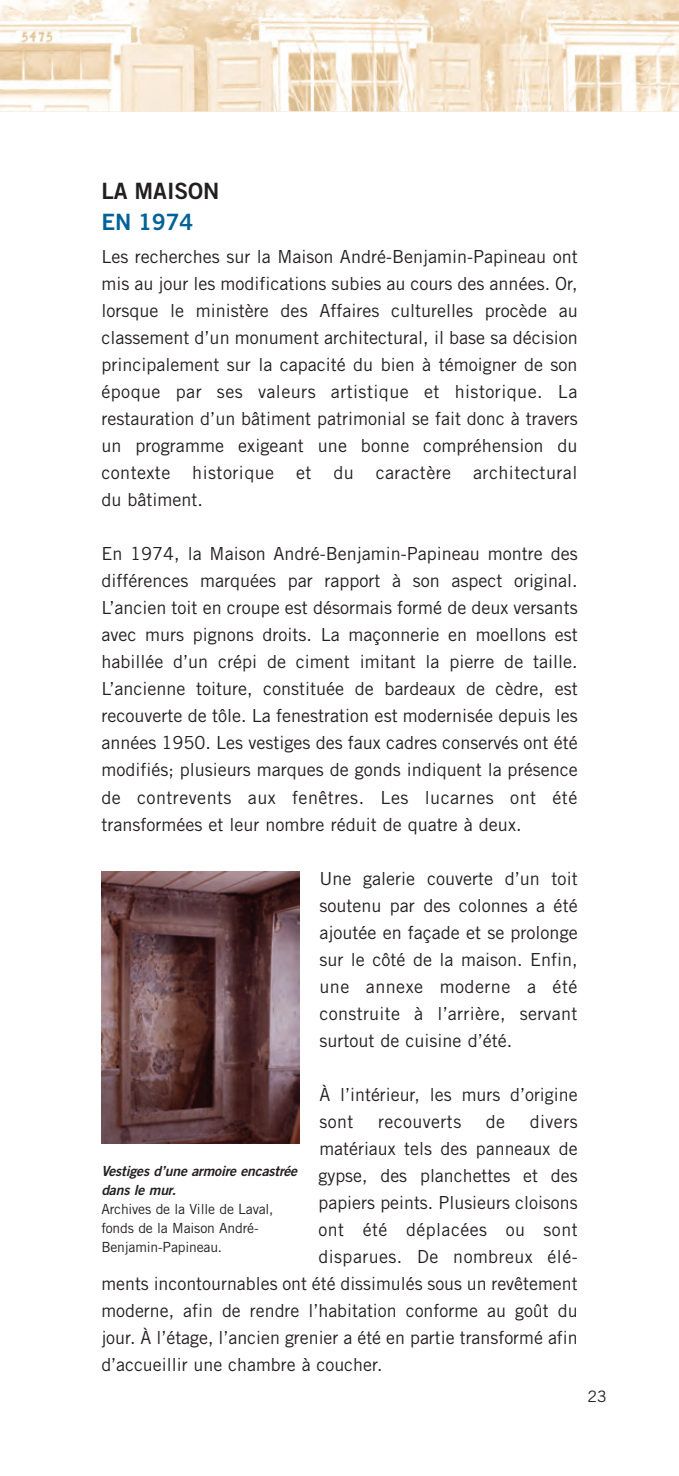
<style>
.page{position:relative;width:679px;height:1476px;background:#fff}
.page>*{position:absolute;margin:0;border:0;box-sizing:border-box;transform-origin:0 0}
.t1{font:22.5px "Trade Gothic Bold Two";color:#231f20}
.t2{font:22.5px "Trade Gothic Bold Two";color:#006295}
.t3{font:18px/27px "Trade Gothic";color:#231f20;text-align:justify}
.t4{font:18px "Trade Gothic";letter-spacing:.025em;color:#231f20}
.t5{font:15.75px "Trade Gothic";color:#231f20}
.t6{font:13.95px/19.1px "Trade Gothic";letter-spacing:-.01em;color:#231f20}
.t7{font:italic 13.95px/19.1px "Trade Gothic Bold Two";letter-spacing:-.01em;color:#231f20}
</style>
<div class="page">
<img style="left:101px;top:871px;width:198px;height:273px">
<img style="left:0;top:0;width:678px;height:111px">
<p class="t1" style="left:101px;top:182px;width:120px">LA MAISON</p>
<p class="t2" style="left:101px;top:214px;width:93px">EN 1974</p>
<p class="t3" style="left:101px;top:245px;width:477px">Les recherches sur la Maison André-Benjamin-Papineau ont mis au jour les modifications subies au cours des années. Or, lorsque le ministère des Affaires culturelles procède au classement d’un monument architectural, il base sa décision principalement sur la capacité du bien à témoigner de son époque par ses valeurs artistique et historique. La restauration d’un bâtiment patrimonial se fait donc à travers un programme exigeant une bonne compréhension du contexte historique et du caractère architectural du bâtiment.</p>
<p class="t3" style="left:101px;top:542px;width:477px">En 1974, la Maison André-Benjamin-Papineau montre des différences marquées par rapport à son aspect original.<br>L’ancien toit en croupe est désormais formé de deux versants avec murs pignons droits. La maçonnerie en moellons est habillée d’un crépi de ciment imitant la pierre de taille.<br>L’ancienne toiture, constituée de bardeaux de cèdre, est recouverte de tôle. La fenestration est modernisée depuis les années 1950. Les vestiges des faux cadres conservés ont été modifiés; plusieurs marques de gonds indiquent la présence de contrevents aux fenêtres. Les lucarnes ont été transformées et leur nombre réduit de quatre à deux.</p>
<p class="t3" style="left:319px;top:866px;width:259px">Une galerie couverte d’un toit soutenu par des colonnes a été ajoutée en façade et se prolonge sur le côté de la maison. Enfin, une annexe moderne a été construite à l’arrière, servant surtout de cuisine d’été.</p>
<p class="t3" style="left:319px;top:1082px;width:259px">À l’intérieur, les murs d’origine sont</p>
<p class="t4" style="left:378px;top:1114px;width:85px">recouverts</p>
<p class="t3" style="left:485px;top:1109px;width:21px">de</p>
<p class="t3" style="left:529px;top:1109px;width:49px">divers</p>
<p class="t3" style="left:319px;top:1136px;width:259px">matériaux tels des panneaux de</p>
<p class="t3" style="left:318px;top:1163px;width:260px">gypse, des planchettes et des</p>
<p class="t3" style="left:318px;top:1190px;width:260px">papiers peints. Plusieurs cloisons</p>
<p class="t4" style="left:318px;top:1222px;width:260px">ont été déplacées ou sont</p>
<p class="t4" style="left:318px;top:1249px;width:260px">disparues. De nombreux élé-</p>
<p class="t3" style="left:101px;top:1271px;width:477px">ments incontournables ont été dissimulés sous un revêtement</p>
<p class="t3" style="left:101px;top:1298px;width:477px">moderne, afin de rendre l’habitation conforme au goût du</p>
<p class="t3" style="left:101px;top:1325px;width:477px">jour. À l’étage, l’ancien grenier a été en partie transformé afin</p>
<p class="t3" style="left:101px;top:1352px;width:282px">d’accueillir une chambre à coucher.</p>
<p class="t7" style="left:101px;top:1162px;width:197px">Vestiges d’une armoire encastrée dans le mur.</p>
<p class="t6" style="left:101px;top:1200px;width:174px">Archives de la Ville de Laval, fonds de la Maison André-<br>Benjamin-Papineau.</p>
<p class="t5" style="left:587px;top:1390px;width:21px">23</p>
</div>
